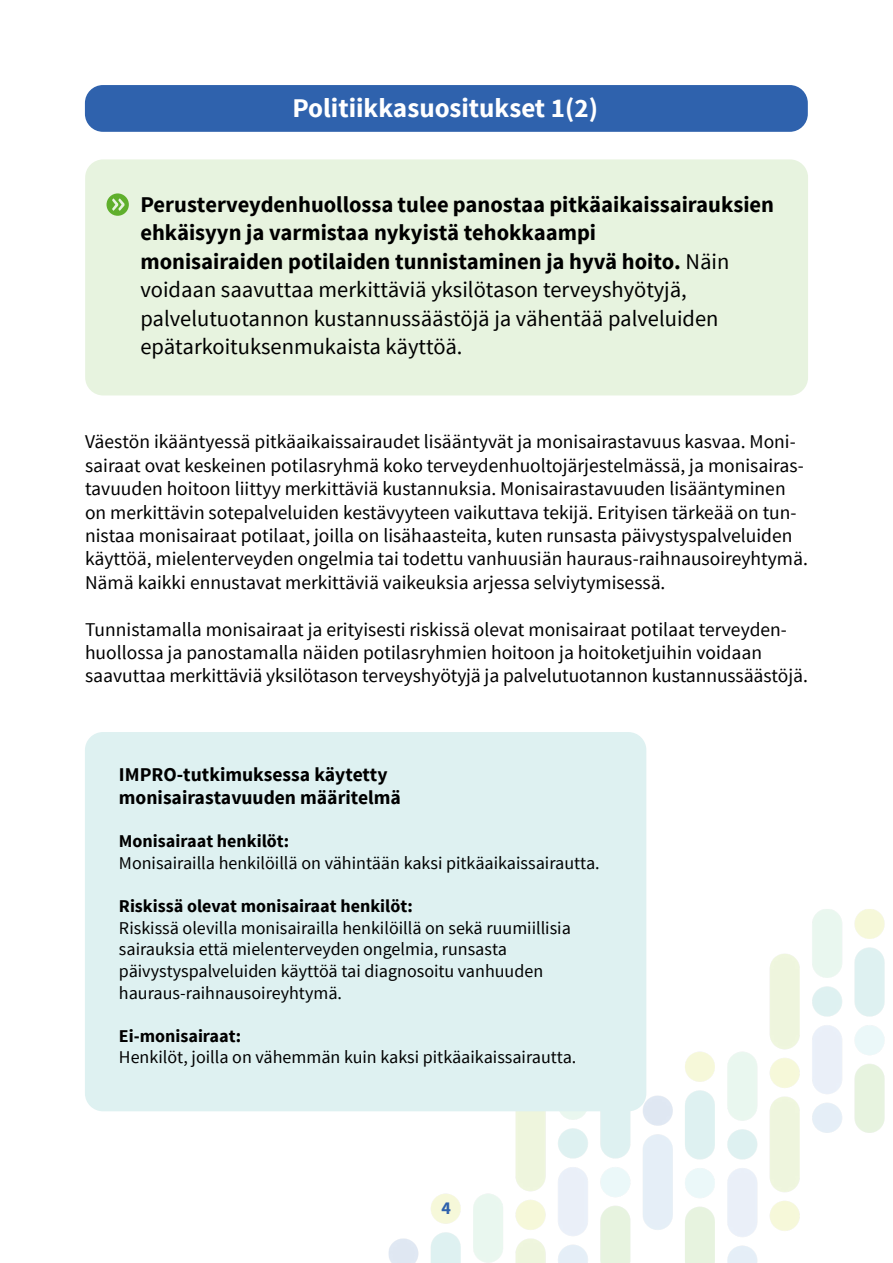
<style>
.page{position:relative;width:893px;height:1263px;background:#fff}
.page>*{position:absolute;margin:0;border:0;box-sizing:border-box;transform-origin:0 0}
.otsikko_laatikossa{font:700 27px "Source Sans Pro";color:#fff}
.suositus_laatikko_le{font:700 22.5px/28.5px "Source Sans Pro";color:#000}
.leipis{font:19.5px/23.4px "Source Sans Pro";color:#000}
.leipis-2{font:700 19.5px/23.4px "Source Sans Pro";color:#000}
.leipis_laatikko{font:18px/21.6px "Source Sans Pro";color:#000}
.leipis_laatikko-2{font:700 18px "Source Sans Pro";color:#000}
.t1{font:700 18px "Source Sans Pro";color:#2f62ad}
.s1{font-weight:400}
</style>
<div class="page">
<img style="left:374px;top:895px;width:511px;height:368px">
<div style="left:85px;top:159px;width:723px;height:236px;background:#e7f3df;border-radius:18px"></div>
<div style="left:85px;top:85px;width:723px;height:47px;background:#2f62ad;border-radius:18px"></div>
<svg style="left:107px;top:193px;width:22px;height:23px"></svg>
<div style="left:85px;top:732px;width:561px;height:379px;background:#def1f1;border-radius:18px"></div>
<h2 class="otsikko_laatikossa" style="left:292px;top:91px;width:307px">Politiikkasuositukset 1(2)</h2>
<p class="suositus_laatikko_le" style="left:140px;top:191px;width:635px">Perusterveydenhuollossa tulee panostaa pitkäaikaissairauksien ehkäisyyn ja varmistaa nykyistä tehokkaampi<br>monisairaiden potilaiden tunnistaminen ja hyvä hoito. <span class="s1">Näin voidaan saavuttaa merkittäviä yksilötason terveyshyötyjä, palvelutuotannon kustannussäästöjä ja vähentää palveluiden epätarkoituksenmukaista käyttöä.</span></p>
<p class="leipis" style="left:85px;top:430px;width:724px">Väestön ikääntyessä pitkäaikaissairaudet lisääntyvät ja monisairastavuus kasvaa. Moni&shy;sairaat ovat keskeinen potilasryhmä koko terveydenhuoltojärjestelmässä, ja monisairas&shy;tavuuden hoitoon liittyy merkittäviä kustannuksia. Monisairastavuuden lisääntyminen on merkittävin sotepalveluiden kestävyyteen vaikuttava tekijä. Erityisen tärkeää on tun&shy;nistaa monisairaat potilaat, joilla on lisähaasteita, kuten runsasta päivystyspalveluiden käyttöä, mielenterveyden ongelmia tai todettu vanhuusiän hauraus-raihnausoireyhtymä.<br>Nämä kaikki ennustavat merkittäviä vaikeuksia arjessa selviytymisessä.</p>
<p class="leipis" style="left:85px;top:618px;width:724px">Tunnistamalla monisairaat ja erityisesti riskissä olevat monisairaat potilaat terveyden&shy;huollossa ja panostamalla näiden potilasryhmien hoitoon ja hoitoketjuihin voidaan saavuttaa merkittäviä yksilötason terveyshyötyjä ja palvelutuotannon kustannussäästöjä.</p>
<p class="leipis-2" style="left:119px;top:763px;width:283px">IMPRO-tutkimuksessa käytetty monisairastavuuden määritelmä</p>
<p class="leipis_laatikko-2" style="left:119px;top:830px;width:172px">Monisairaat henkilöt:</p>
<p class="leipis_laatikko" style="left:119px;top:852px;width:482px">Monisairailla henkilöillä on vähintään kaksi pitkäaikaissairautta.</p>
<p class="leipis_laatikko-2" style="left:119px;top:894px;width:295px">Riskissä olevat monisairaat henkilöt:</p>
<p class="leipis_laatikko" style="left:119px;top:917px;width:453px">Riskissä olevilla monisairailla henkilöillä on sekä ruumiillisia sairauksia että mielenterveyden ongelmia, runsasta päivystyspalveluiden käyttöä tai diagnosoitu vanhuuden hauraus-raihnausoireyhtymä.</p>
<p class="leipis_laatikko-2" style="left:119px;top:1024px;width:124px">Ei-monisairaat:</p>
<p class="leipis_laatikko" style="left:119px;top:1047px;width:459px">Henkilöt, joilla on vähemmän kuin kaksi pitkäaikaissairautta.</p>
<p class="t1" style="left:441px;top:1196px;width:11px">4</p>
</div>
